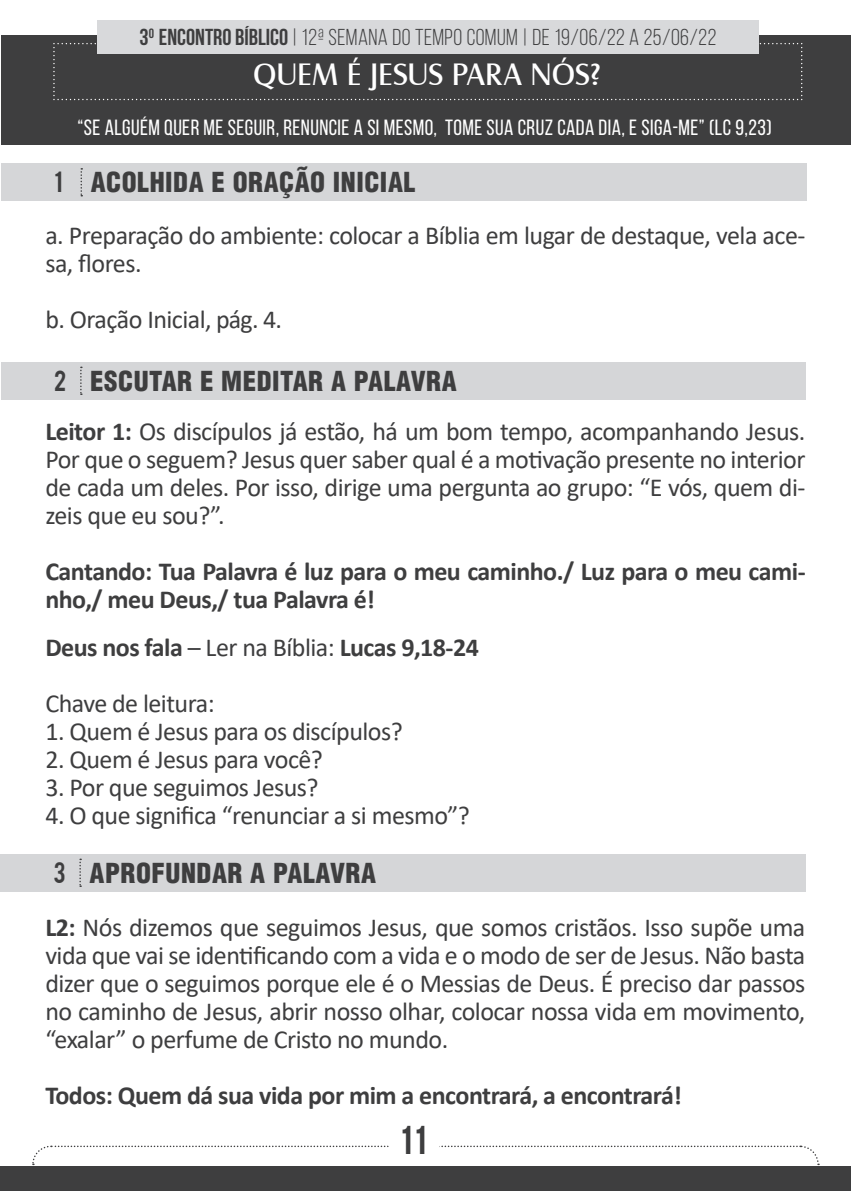
<style>
.page{position:relative;width:851px;height:1191px;background:#fff}
.page>*{position:absolute;margin:0;border:0;box-sizing:border-box;transform-origin:0 0}
.t1{font:700 40px "Bebas Neue";color:#3e3e3f}
.t2{font:32px "Castle T";letter-spacing:-.005em;color:#fff}
.t3{font:900 condensed 26.8px "Helvetica";letter-spacing:.02em;color:#3e3e3f}
.t4{font:26px/28px "Calibri";letter-spacing:-.02em;color:#3e3e3f}
.t5{font:700 26px/28px "Calibri";letter-spacing:-.02em;color:#3e3e3f}
.t6{font:23px "Bebas Neue";letter-spacing:.02em;color:#3e3e3f}
.t7{font:22px "Bebas Neue";letter-spacing:.02em;color:#fff}
.s1{font-weight:700}
.s2{font-family:"Bebas";font-weight:400;font-stretch:normal;font-size:23px}
</style>
<div class="page">
<div style="left:0;top:1166px;width:850px;height:25px;background:#3e3e3f"></div>
<svg style="left:32px;top:1145px;width:787px;height:21px"></svg>
<div style="left:386px;top:1108px;width:55px;height:55px;background:#fff;border-radius:50%"></div>
<div style="left:1px;top:35px;width:849px;height:110px;background:#3e3e3f"></div>
<svg style="left:53px;top:43px;width:749px;height:57px"></svg>
<div style="left:97px;top:20px;width:661px;height:34px;background:#d8d9db"></div>
<div style="left:1px;top:164px;width:805px;height:37px;background:#d5d6d8"></div>
<svg style="left:80px;top:168px;width:2px;height:28px"></svg>
<div style="left:1px;top:362px;width:804px;height:38px;background:#d5d6d8"></div>
<svg style="left:80px;top:366px;width:2px;height:29px"></svg>
<div style="left:0;top:854px;width:805px;height:37px;background:#d5d6d8"></div>
<svg style="left:79px;top:858px;width:2px;height:29px"></svg>
<p class="t6" style="left:140px;top:25px;width:578px"><span class="s1">3</span><sup>O</sup> <span class="s1">ENCONTRO BÍBLICO</span> | 12ª SEMANA DO TEMPO COMUM | DE 19/06/22 A 25/06/22</p>
<p class="t2" style="left:253px;top:57px;width:349px">QUEM É JESUS PARA NÓS?</p>
<p class="t7" style="left:77px;top:115px;width:695px">“SE ALGUÉM QUER ME SEGUIR, RENUNCIE A SI MESMO, TOME SUA CRUZ CADA DIA, E SIGA-ME” (LC 9,23)</p>
<p class="t3" style="left:54px;top:165px;width:362px"><span class="s2">1</span> ACOLHIDA E ORAÇÃO INICIAL</p>
<p class="t4" style="left:45px;top:221px;width:761px">a. Preparação do ambiente: colocar a Bíblia em lugar de destaque, vela ace&shy;sa, flores.</p>
<p class="t4" style="left:45px;top:305px;width:238px">b. Oração Inicial, pág. 4.</p>
<p class="t3" style="left:54px;top:364px;width:404px"><span class="s2">2</span> ESCUTAR E MEDITAR A PALAVRA</p>
<p class="t4" style="left:45px;top:417px;width:761px;text-align:justify"><span class="s1">Leitor 1:</span> Os discípulos já estão, há um bom tempo, acompanhando Jesus.<br>Por que o seguem? Jesus quer saber qual é a motivação presente no interior de cada um deles. Por isso, dirige uma pergunta ao grupo: “E vós, quem di&shy;zeis que eu sou?”.</p>
<p class="t5" style="left:45px;top:557px;width:761px">Cantando: Tua Palavra é luz para o meu caminho./ Luz para o meu cami&shy;nho,/ meu Deus,/ tua Palavra é!</p>
<p class="t4" style="left:45px;top:619px;width:435px;line-height:56px"><span class="s1">Deus nos fala</span> – Ler na Bíblia: <span class="s1">Lucas 9,18-24<br></span>Chave de leitura:</p>
<p class="t4" style="left:45px;top:717px;width:359px">1. Quem é Jesus para os discípulos?</p>
<p class="t4" style="left:45px;top:745px;width:279px">2. Quem é Jesus para você?</p>
<p class="t4" style="left:45px;top:773px;width:275px">3. Por que seguimos Jesus?</p>
<p class="t4" style="left:45px;top:801px;width:426px">4. O que significa “renunciar a si mesmo”?</p>
<p class="t3" style="left:53px;top:856px;width:324px"><span class="s2">3</span> APROFUNDAR A PALAVRA</p>
<p class="t4" style="left:45px;top:913px;width:761px;text-align:justify"><span class="s1">L2:</span> Nós dizemos que seguimos Jesus, que somos cristãos. Isso supõe uma vida que vai se identificando com a vida e o modo de ser de Jesus. Não basta dizer que o seguimos porque ele é o Messias de Deus. É preciso dar passos no caminho de Jesus, abrir nosso olhar, colocar nossa vida em movimento, “exalar” o perfume de Cristo no mundo.</p>
<p class="t5" style="left:45px;top:1081px;width:638px">Todos: Quem dá sua vida por mim a encontrará, a encontrará!</p>
<h1 class="t1" style="left:398px;top:1118px;width:31px">11</h1>
</div>
